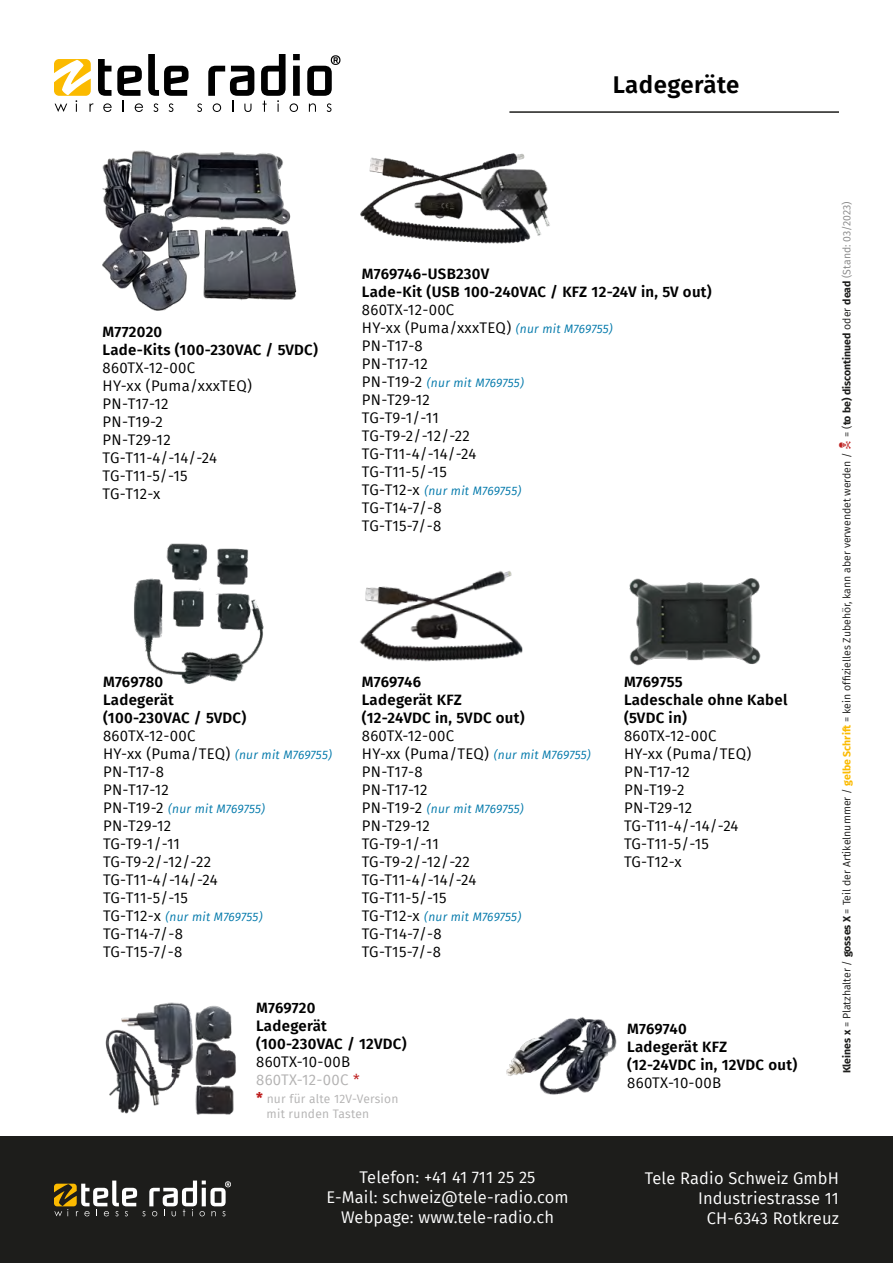
<style>
.page{position:relative;width:893px;height:1263px;background:#fff}
.page>*{position:absolute;margin:0;border:0;box-sizing:border-box;transform-origin:0 0}
.t1{font:600 24px "Fira Sans";letter-spacing:.02em;color:#000}
.t2{font:16.5px/19.8px "Fira Sans";letter-spacing:.01em;color:#fff;text-align:center}
.t3{font:15px/18px "Fira Sans";letter-spacing:.02em;color:#000}
.t4{font:600 15px/18px "Fira Sans";letter-spacing:.02em;color:#000}
.t5{font:15px/18px "Fira Sans";color:#000}
.t6{font:italic 12px "Fira Sans";letter-spacing:.015em;color:#0078aa}
.t7{font:12px/14.4px "Fira Sans";letter-spacing:.02em;color:#b3b2b2}
.t8{font:10.5px "Fira Sans";color:#1d1d1b}
.t9{font:700 10.5px "Fira Sans";color:#1d1d1b}
.s1{font-style:italic;font-size:12px;color:#0078aa}
.s2{font-style:normal;font-size:15px;color:#000}
.s3{color:#b3b2b2}
.s4{color:#bd1d1d}
.s5{font-weight:700;font-size:15px;color:#bd1d1d}
.s6{font-weight:400}
.s7{font-weight:400;color:#878787}
.s8{font-weight:700}
.s9{font-weight:700;color:#fbba00}
</style>
<div class="page">
<svg style="left:197px;top:103px;width:5px;height:9px"></svg>
<svg style="left:309px;top:103px;width:7px;height:9px"></svg>
<svg style="left:327px;top:103px;width:4px;height:9px"></svg>
<svg style="left:54px;top:54px;width:135px;height:58px"></svg>
<svg style="left:208px;top:66px;width:46px;height:46px"></svg>
<svg style="left:261px;top:54px;width:39px;height:58px"></svg>
<svg style="left:307px;top:55px;width:33px;height:41px"></svg>
<div style="left:1px;top:1136px;width:892px;height:126px;background:#1d1d1b"></div>
<svg style="left:54px;top:1180px;width:177px;height:36px"></svg>
<hr style="left:509px;top:111px;width:330px;height:2px;background:#1d1d1b">
<img style="left:105px;top:1002px;width:131px;height:113px">
<img style="left:506px;top:1017px;width:111px;height:78px">
<img style="left:134px;top:543px;width:130px;height:141px">
<img style="left:360px;top:571px;width:162px;height:91px">
<img style="left:629px;top:578px;width:132px;height:88px">
<img style="left:102px;top:150px;width:195px;height:161px">
<img style="left:360px;top:153px;width:190px;height:91px">
<h1 class="t1" style="left:613px;top:65px;width:128px">Ladegeräte</h1>
<p class="t4" style="left:103px;top:322px;width:217px">M772020<br>Lade-Kits (100-230VAC / 5VDC)</p>
<p class="t3" style="left:103px;top:358px;width:151px">860TX-12-00C<br>HY-xx (Puma/xxxTEQ)<br>PN-T17-12<br>PN-T19-2<br>PN-T29-12<br>TG-T11-4/-14/-24<br>TG-T11-5/-15<br>TG-T12-x</p>
<p class="t4" style="left:362px;top:263px;width:351px">M769746-USB230V<br>Lade-Kit (USB 100-240VAC / KFZ 12-24V in, 5V out)</p>
<p class="t3" style="left:362px;top:300px;width:252px">860TX-12-00C<br>HY-xx (Puma/xxxTEQ) <span class="s1">(nur mit M769755)<br></span>PN-T17-8<br>PN-T17-12</p>
<p class="t6" style="left:362px;top:373px;width:163px"><span class="s2">PN-T19-2</span> (nur mit M769755)</p>
<p class="t3" style="left:362px;top:390px;width:116px">PN-T29-12<br>TG-T9-1/-11<br>TG-T9-2/-12/-22<br>TG-T11-4/-14/-24<br>TG-T11-5/-15</p>
<p class="t6" style="left:362px;top:481px;width:161px"><span class="s2">TG-T12-x</span> (nur mit M769755)</p>
<p class="t5" style="left:362px;top:498px;width:81px">TG-T14-7/-8<br>TG-T15-7/-8</p>
<p class="t4" style="left:103px;top:672px;width:145px">M769780<br>Ladegerät (100-230VAC / 5VDC)</p>
<p class="t3" style="left:103px;top:726px;width:230px">860TX-12-00C<br>HY-xx (Puma/TEQ) <span class="s1">(nur mit M769755)<br></span>PN-T17-8<br>PN-T17-12</p>
<p class="t6" style="left:103px;top:800px;width:163px"><span class="s2">PN-T19-2</span> (nur mit M769755)</p>
<p class="t3" style="left:103px;top:816px;width:116px">PN-T29-12<br>TG-T9-1/-11<br>TG-T9-2/-12/-22<br>TG-T11-4/-14/-24<br>TG-T11-5/-15</p>
<p class="t6" style="left:103px;top:908px;width:161px"><span class="s2">TG-T12-x</span> (nur mit M769755)</p>
<p class="t5" style="left:103px;top:924px;width:81px">TG-T14-7/-8<br>TG-T15-7/-8</p>
<p class="t4" style="left:362px;top:672px;width:164px">M769746<br>Ladegerät KFZ (12-24VDC in, 5VDC out)</p>
<p class="t3" style="left:362px;top:726px;width:230px">860TX-12-00C<br>HY-xx (Puma/TEQ) <span class="s1">(nur mit M769755)<br></span>PN-T17-8<br>PN-T17-12</p>
<p class="t6" style="left:362px;top:800px;width:163px"><span class="s2">PN-T19-2</span> (nur mit M769755)</p>
<p class="t3" style="left:362px;top:816px;width:116px">PN-T29-12<br>TG-T9-1/-11<br>TG-T9-2/-12/-22<br>TG-T11-4/-14/-24<br>TG-T11-5/-15</p>
<p class="t6" style="left:362px;top:908px;width:161px"><span class="s2">TG-T12-x</span> (nur mit M769755)</p>
<p class="t5" style="left:362px;top:924px;width:81px">TG-T14-7/-8<br>TG-T15-7/-8</p>
<p class="t4" style="left:624px;top:672px;width:165px">M769755<br>Ladeschale ohne Kabel (5VDC in)</p>
<p class="t3" style="left:624px;top:726px;width:129px">860TX-12-00C<br>HY-xx (Puma/TEQ)<br>PN-T17-12<br>PN-T19-2<br>PN-T29-12<br>TG-T11-4/-14/-24<br>TG-T11-5/-15<br>TG-T12-x</p>
<p class="t4" style="left:256px;top:998px;width:152px">M769720<br>Ladegerät (100-230VAC / 12VDC)</p>
<p class="t3" style="left:256px;top:1053px;width:105px">860TX-10-00B<br><span class="s3">860TX-12-00C</span> <span class="s4">*</span></p>
<p class="t7" style="left:267px;top:1092px;width:133px;text-indent:-10px"><span class="s5">*</span> nur für alte 12V-Version mit runden Tasten</p>
<p class="t4" style="left:627px;top:1018px;width:172px">M769740<br>Ladegerät KFZ (12-24VDC in, 12VDC out)</p>
<p class="t3" style="left:627px;top:1073px;width:96px">860TX-10-00B</p>
<p class="t9" style="left:838px;top:437px;width:237px;rotate:-90deg"><span class="s6">= (</span>to be) discontinued <span class="s6">oder</span> dead <span class="s7">(Stand: 03/2023)</span></p>
<p class="t8" style="left:839px;top:1073px;width:622px;rotate:-90deg"><span class="s8">Kleines x</span> = Platzhalter / <span class="s8">gosses X</span> = Teil der Artikelnummer / <span class="s9">gelbe Schrift</span> = kein offizielles Zubehör, kann aber verwendet werden /</p>
<p class="t2" style="left:326px;top:1167px;width:244px">Telefon: +41 41 711 25 25<br>E-Mail: schweiz@tele-radio.com<br>Webpage: www.tele-radio.ch</p>
<p class="t2" style="left:645px;top:1168px;width:196px;text-align:right">Tele Radio Schweiz GmbH<br>Industriestrasse 11<br>CH-6343 Rotkreuz</p>
</div>
